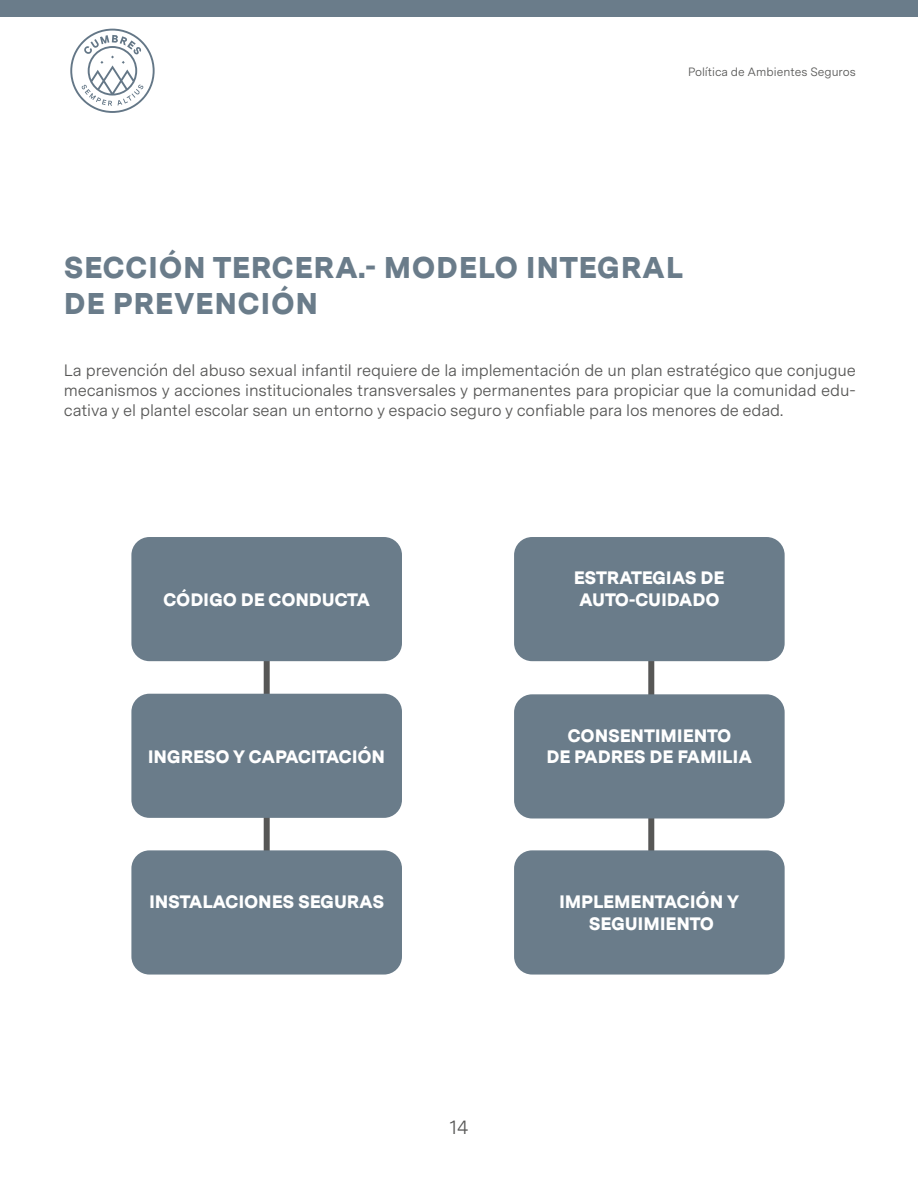
<style>
.page{position:relative;width:918px;height:1188px;background:#fff}
.page>*{position:absolute;margin:0;border:0;box-sizing:border-box;transform-origin:0 0}
.t1{font:900 30px/36px "Messina Sans";letter-spacing:.02em;color:#6a7c8a}
.t2{font:19.5px "Messina Sans";color:#575756}
.t3{font:900 18px/21.6px "Messina Sans";letter-spacing:-.01em;color:#fff;text-align:center}
.t4{font:16.5px/19.8px "Messina Sans";letter-spacing:-.01em;color:#575756;text-align:justify}
.t5{font:12px "Messina Sans";color:#575756}
</style>
<div class="page">
<div style="left:0;top:0;width:918px;height:17px;background:#6a7c8a"></div>
<svg style="left:70px;top:29px;width:85px;height:84px"></svg>
<div style="left:264px;top:599px;width:6px;height:277px;background:#575756"></div>
<div style="left:648px;top:599px;width:6px;height:277px;background:#575756"></div>
<div style="left:131px;top:537px;width:271px;height:124px;background:#6a7c8a;border-radius:18px"></div>
<div style="left:131px;top:694px;width:271px;height:124px;background:#6a7c8a;border-radius:18px"></div>
<div style="left:131px;top:850px;width:271px;height:125px;background:#6a7c8a;border-radius:18px"></div>
<div style="left:514px;top:537px;width:271px;height:124px;background:#6a7c8a;border-radius:18px"></div>
<div style="left:514px;top:694px;width:271px;height:125px;background:#6a7c8a;border-radius:18px"></div>
<div style="left:514px;top:850px;width:271px;height:125px;background:#6a7c8a;border-radius:18px"></div>
<p class="t5" style="left:688px;top:63px;width:169px">Política de Ambientes Seguros</p>
<h1 class="t1" style="left:64px;top:248px;width:621px">SECCIÓN TERCERA.- MODELO INTEGRAL<br>DE PREVENCIÓN</h1>
<p class="t4" style="left:64px;top:360px;width:794px">La prevención del abuso sexual infantil requiere de la implementación de un plan estratégico que conjugue mecanismos y acciones institucionales transversales y permanentes para propiciar que la comunidad edu&shy;cativa y el plantel escolar sean un entorno y espacio seguro y confiable para los menores de edad.</p>
<p class="t3" style="left:163px;top:588px;width:208px">CÓDIGO DE CONDUCTA</p>
<p class="t3" style="left:148px;top:745px;width:239px">INGRESO Y CAPACITACIÓN</p>
<p class="t3" style="left:149px;top:891px;width:237px">INSTALACIONES SEGURAS</p>
<p class="t2" style="left:449px;top:1113px;width:21px">14</p>
<p class="t3" style="left:574px;top:566px;width:152px;text-align:left">ESTRATEGIAS DE<br>AUTO-CUIDADO</p>
<p class="t3" style="left:546px;top:724px;width:207px">CONSENTIMIENTO<br>DE PADRES DE FAMILIA</p>
<p class="t3" style="left:559px;top:891px;width:182px">IMPLEMENTACIÓN Y<br>SEGUIMIENTO</p>
</div>
